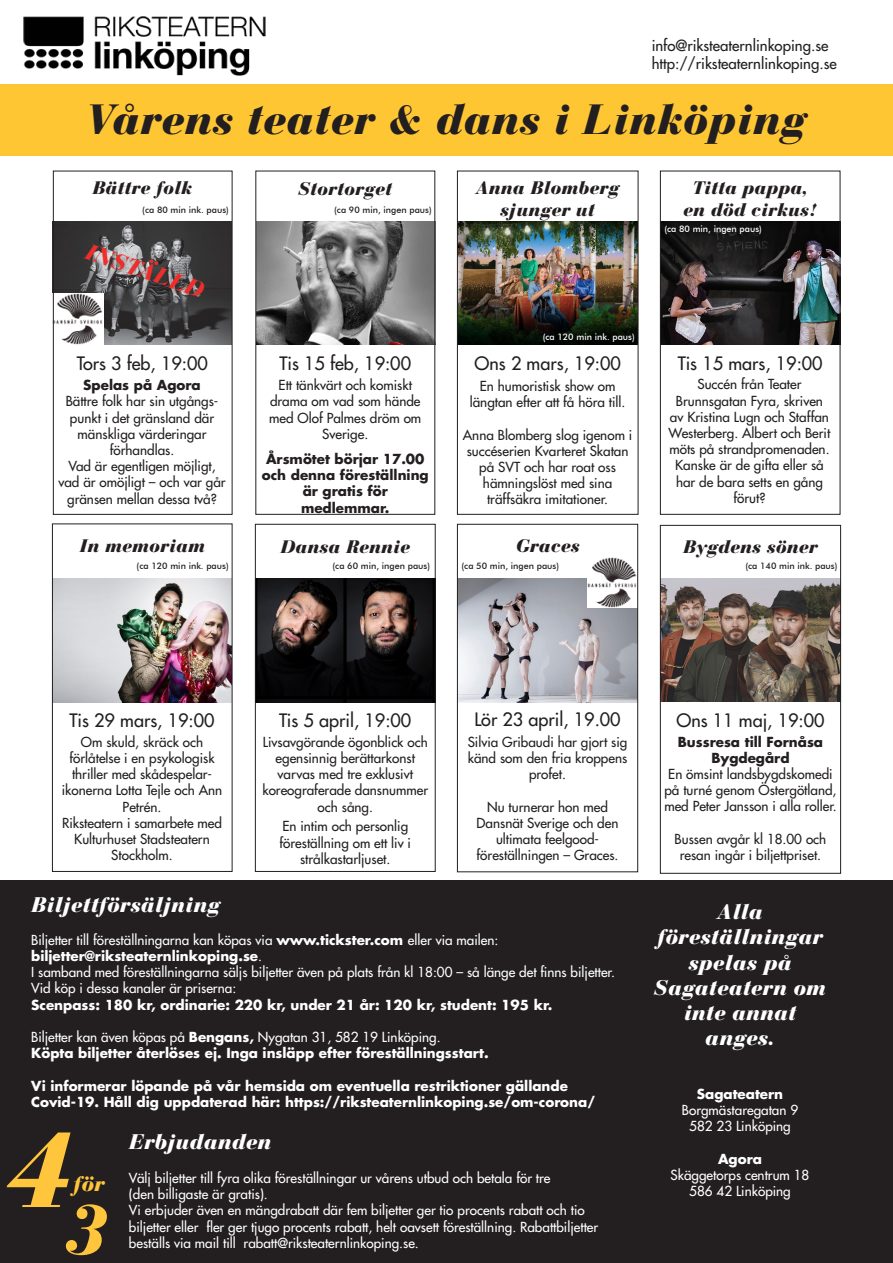
<style>
.page{position:relative;width:893px;height:1263px;background:#fff}
.page>*{position:absolute;margin:0;border:0;box-sizing:border-box;transform-origin:0 0}
.t1{font:italic 900 108px "Bauer Bodoni Std";color:#fec53d}
.t2{font:italic 900 72px "Bauer Bodoni Std";color:#fec53d}
.t3{font:italic 900 42px "Bauer Bodoni Std";color:#231f20}
.t4{font:italic 900 22.5px "Bauer Bodoni Std";color:#ee2e2b}
.t5{font:italic 900 21px/25.2px "Bauer Bodoni Std";color:#fff;text-align:center}
.t6{font:italic 900 21px "Bauer Bodoni Std";color:#fec53d}
.t7{font:500 18px "Futura Std";color:#231f20}
.t8{font:italic 900 18px/21.6px "Bauer Bodoni Std";color:#231f20;text-align:center}
.t9{font:500 15px/18px "Futura Std";color:#231f20}
.t10{font:500 13.5px/16.2px "Futura Std";color:#231f20;text-align:center}
.t11{font:500 13.5px/16.2px "Futura Std";color:#fff}
.t12{font:700 13.5px/16.2px "Futura Std";color:#fff}
.t13{font:700 13.5px/16.2px "Futura Std";color:#231f20;text-align:center}
.t14{font:500 9px "Futura BT";color:#231f20}
.t15{font:500 9px "Futura BT";color:#fff}
.s1{font-weight:700}
</style>
<div class="page">
<div style="left:0;top:85px;width:893px;height:71px;background:#ffc634"></div>
<img style="left:23px;top:16px;width:243px;height:60px">
<div style="left:0;top:880px;width:893px;height:383px;background:#231f20"></div>
<img style="left:257px;top:578px;width:176px;height:124px">
<img style="left:459px;top:578px;width:177px;height:124px">
<img style="left:662px;top:579px;width:177px;height:123px">
<img style="left:587px;top:557px;width:49px;height:51px">
<img style="left:662px;top:221px;width:176px;height:123px">
<div style="left:660px;top:171px;width:180px;height:343px;border:1px solid #231f20"></div>
<img style="left:52px;top:221px;width:178px;height:123px">
<div style="left:660px;top:525px;width:181px;height:348px;border:1px solid #231f20"></div>
<img style="left:258px;top:221px;width:175px;height:123px">
<img style="left:459px;top:221px;width:177px;height:123px">
<img style="left:52px;top:293px;width:51px;height:51px">
<div style="left:53px;top:171px;width:179px;height:343px;border:1px solid #231f20"></div>
<img style="left:54px;top:578px;width:176px;height:124px">
<div style="left:52px;top:524px;width:180px;height:348px;border:1px solid #231f20"></div>
<div style="left:457px;top:524px;width:181px;height:348px;border:1px solid #231f20"></div>
<div style="left:457px;top:171px;width:181px;height:343px;border:1px solid #231f20"></div>
<div style="left:255px;top:524px;width:180px;height:348px;border:1px solid #231f20"></div>
<p class="t9" style="left:652px;top:37px;width:187px">info@riksteaternlinkoping.se http://riksteaternlinkoping.se</p>
<p class="t3" style="left:85px;top:94px;width:723px">Vårens teater &amp; dans i Linköping</p>
<p class="t8" style="left:93px;top:177px;width:101px">Bättre folk</p>
<p class="t8" style="left:298px;top:178px;width:95px">Stortorget</p>
<p class="t14" style="left:142px;top:204px;width:88px">(ca 80 min ink. paus)</p>
<p class="t14" style="left:334px;top:204px;width:99px">(ca 90 min, ingen paus)</p>
<p class="t8" style="left:476px;top:177px;width:145px">Anna Blomberg sjunger ut</p>
<p class="t8" style="left:692px;top:177px;width:117px">Titta pappa,</p>
<p class="t8" style="left:683px;top:198px;width:136px">en död cirkus!</p>
<p class="t15" style="left:664px;top:223px;width:99px">(ca 80 min, ingen paus)</p>
<p class="t4" style="left:91px;top:237px;width:125px;rotate:19deg">INSTÄLLD</p>
<p class="t15" style="left:543px;top:332px;width:94px">(ca 120 min ink. paus)</p>
<p class="t7" style="left:77px;top:352px;width:133px">Tors 3 feb, 19:00</p>
<p class="t13" style="left:83px;top:377px;width:119px">Spelas på Agora</p>
<p class="t10" style="left:58px;top:393px;width:169px">Bättre folk har sin utgångs&shy;punkt i det gränsland där mänskliga värderingar förhandlas.<br>Vad är egentligen möjligt, vad är omöjligt – och var går gränsen mellan dessa två?</p>
<p class="t7" style="left:279px;top:352px;width:133px">Tis 15 feb, 19:00</p>
<p class="t10" style="left:269px;top:377px;width:154px">Ett tänkvärt och komiskt drama om vad som hände med Olof Palmes dröm om<br>Sverige.</p>
<p class="t13" style="left:262px;top:451px;width:168px">Årsmötet börjar 17.00 och denna föreställning är gratis för medlemmar.</p>
<p class="t7" style="left:475px;top:352px;width:148px">Ons 2 mars, 19:00</p>
<p class="t10" style="left:480px;top:378px;width:137px">En humoristisk show om</p>
<p class="t10" style="left:470px;top:394px;width:157px">längtan efter att få höra till.</p>
<p class="t10" style="left:463px;top:427px;width:171px">Anna Blomberg slog igenom i</p>
<p class="t10" style="left:467px;top:443px;width:163px">succéserien Kvarteret Skatan</p>
<p class="t10" style="left:479px;top:459px;width:138px">på SVT och har roat oss</p>
<p class="t10" style="left:483px;top:475px;width:131px">hämningslöst med sina</p>
<p class="t10" style="left:487px;top:491px;width:123px">träffsäkra imitationer.</p>
<p class="t7" style="left:678px;top:352px;width:146px">Tis 15 mars, 19:00</p>
<p class="t10" style="left:697px;top:376px;width:106px">Succén från Teater</p>
<p class="t10" style="left:669px;top:393px;width:163px">Brunnsgatan Fyra, skriven av Kristina Lugn och Staffan<br>Westerberg. Albert och Berit möts på strandpromenaden.<br>Kanske är de gifta eller så har de bara setts en gång förut?</p>
<p class="t8" style="left:80px;top:535px;width:127px">In memoriam</p>
<p class="t8" style="left:281px;top:536px;width:131px">Dansa Rennie</p>
<p class="t8" style="left:516px;top:535px;width:66px">Graces</p>
<p class="t8" style="left:683px;top:536px;width:136px">Bygdens söner</p>
<p class="t14" style="left:137px;top:561px;width:94px">(ca 120 min ink. paus)</p>
<p class="t14" style="left:333px;top:561px;width:99px">(ca 60 min, ingen paus)</p>
<p class="t14" style="left:462px;top:561px;width:99px">(ca 50 min, ingen paus)</p>
<p class="t14" style="left:745px;top:561px;width:94px">(ca 140 min ink. paus)</p>
<p class="t7" style="left:70px;top:709px;width:146px">Tis 29 mars, 19:00</p>
<p class="t10" style="left:81px;top:734px;width:124px">Om skuld, skräck och</p>
<p class="t10" style="left:70px;top:750px;width:147px;text-align:left">förlåtelse i en psykologisk thriller med skådespelar-</p>
<p class="t10" style="left:62px;top:782px;width:162px">ikonerna Lotta Tejle och Ann<br>Petrén.</p>
<p class="t10" style="left:62px;top:815px;width:162px">Riksteatern i samarbete med</p>
<p class="t10" style="left:74px;top:831px;width:137px">Kulturhuset Stadsteatern</p>
<p class="t10" style="left:111px;top:847px;width:63px">Stockholm.</p>
<p class="t7" style="left:279px;top:709px;width:134px">Tis 5 april, 19:00</p>
<p class="t7" style="left:474px;top:708px;width:148px">Lör 23 april, 19.00</p>
<p class="t10" style="left:263px;top:734px;width:166px">Livsavgörande ögonblick och egensinnig berättarkonst</p>
<p class="t10" style="left:278px;top:766px;width:137px">varvas med tre exklusivt</p>
<p class="t10" style="left:262px;top:782px;width:167px">koreograferade dansnummer och sång.</p>
<p class="t10" style="left:282px;top:818px;width:127px">En intim och personlig</p>
<p class="t10" style="left:280px;top:834px;width:133px">föreställning om ett liv i</p>
<p class="t10" style="left:300px;top:851px;width:92px">strålkastarljuset.</p>
<p class="t10" style="left:468px;top:734px;width:161px">Silvia Gribaudi har gjort sig känd som den fria kroppens profet.</p>
<p class="t10" style="left:487px;top:798px;width:122px">Nu turnerar hon med</p>
<p class="t10" style="left:477px;top:815px;width:143px">Dansnät Sverige och den</p>
<p class="t10" style="left:496px;top:831px;width:105px">ultimata feelgood-</p>
<p class="t10" style="left:477px;top:847px;width:143px">föreställningen – Graces.</p>
<p class="t5" style="left:31px;top:892px;width:191px">Biljettförsäljning</p>
<p class="t11" style="left:31px;top:932px;width:585px">Biljetter till föreställningarna kan köpas via <span class="s1">www.tickster.com</span> eller via mailen: <span class="s1">biljetter@riksteaternlinkoping.se</span>.<br>I samband med föreställningarna säljs biljetter även på plats från kl 18:00 – så länge det finns biljetter.<br>Vid köp i dessa kanaler är priserna:</p>
<p class="t12" style="left:31px;top:996px;width:523px">Scenpass: 180 kr, ordinarie: 220 kr, under 21 år: 120 kr, student: 195 kr.</p>
<p class="t11" style="left:31px;top:1029px;width:411px">Biljetter kan även köpas på <span class="s1">Bengans,</span> Nygatan 31, 582 19 Linköping.</p>
<p class="t12" style="left:31px;top:1045px;width:459px">Köpta biljetter återlöses ej. Inga insläpp efter föreställningsstart.</p>
<p class="t12" style="left:31px;top:1077px;width:565px">Vi informerar löpande på vår hemsida om eventuella restriktioner gällande<br>Covid-19. Håll dig uppdaterad här: https://riksteaternlinkoping.se/om-corona/</p>
<p class="t1" style="left:5px;top:1104px;width:68px">4</p>
<p class="t5" style="left:129px;top:1129px;width:144px">Erbjudanden</p>
<p class="t11" style="left:129px;top:1170px;width:423px">Välj biljetter till fyra olika föreställningar ur vårens utbud och betala för tre (den billigaste är gratis).</p>
<p class="t11" style="left:129px;top:1202px;width:471px">Vi erbjuder även en mängdrabatt där fem biljetter ger tio procents rabatt och tio biljetter eller fler ger tjugo procents rabatt, helt oavsett föreställning. Rabattbiljetter beställs via mail till rabatt@riksteaternlinkoping.se.</p>
<p class="t6" style="left:73px;top:1171px;width:33px">för</p>
<p class="t2" style="left:64px;top:1186px;width:46px">3</p>
<p class="t7" style="left:676px;top:709px;width:150px">Ons 11 maj, 19:00</p>
<p class="t13" style="left:678px;top:733px;width:147px">Bussresa till Fornåsa<br>Bygdegård</p>
<p class="t10" style="left:664px;top:766px;width:174px;text-align:left">En ömsint landsbygdskomedi på turné genom Östergötland, med Peter Jansson i alla roller.</p>
<p class="t10" style="left:675px;top:831px;width:153px">Bussen avgår kl 18.00 och</p>
<p class="t10" style="left:680px;top:847px;width:143px">resan ingår i biljettpriset.</p>
<p class="t5" style="left:717px;top:899px;width:47px">Alla</p>
<p class="t5" style="left:654px;top:924px;width:174px">föreställningar spelas på<br>Sagateatern om inte annat</p>
<p class="t5" style="left:705px;top:1025px;width:71px">anges.</p>
<p class="t11" style="left:682px;top:1086px;width:118px;text-align:center"><span class="s1">Sagateatern<br></span>Borgmästaregatan 9<br>582 23 Linköping</p>
<p class="t11" style="left:671px;top:1151px;width:140px;text-align:center"><span class="s1">Agora<br></span>Skäggetorps centrum 18<br>586 42 Linköping</p>
</div>
